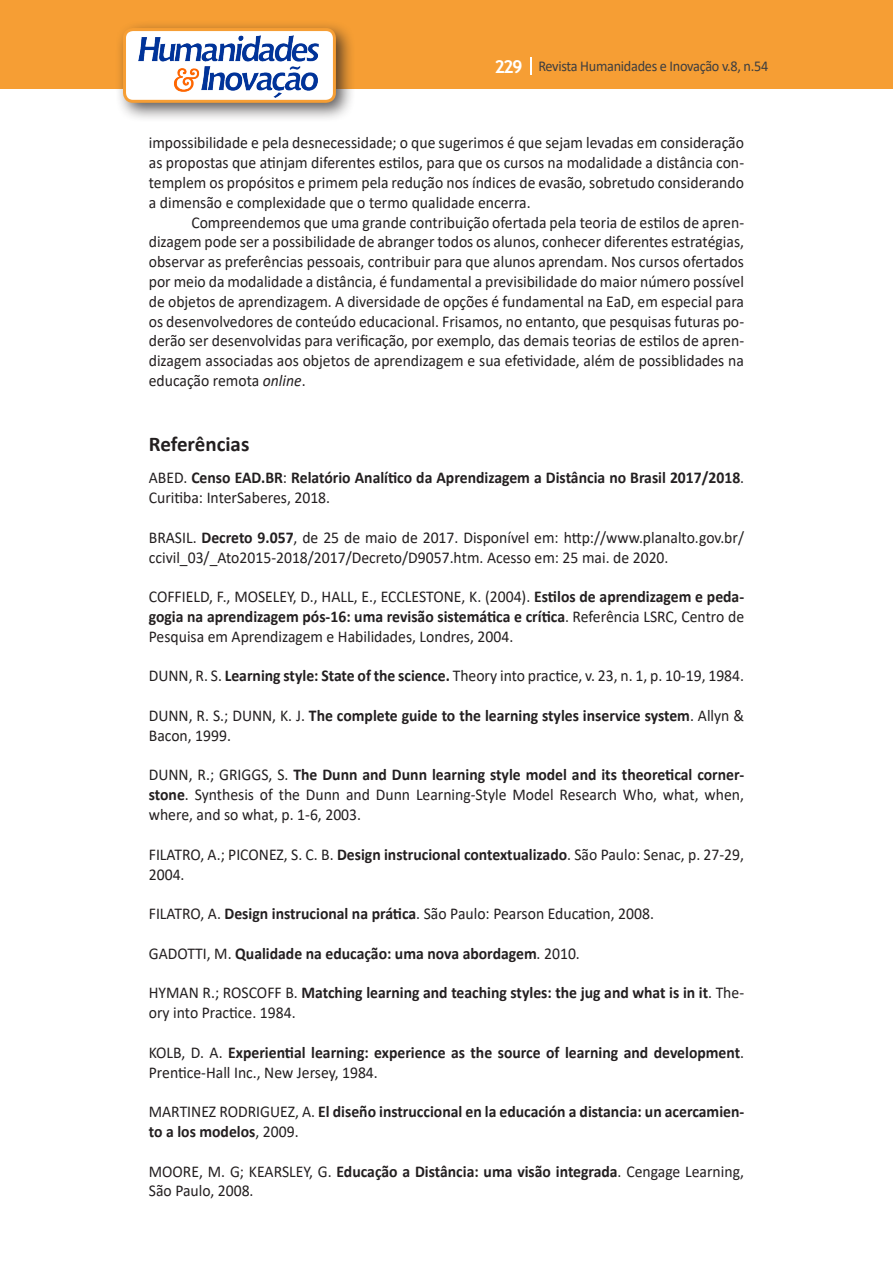
<style>
.page{position:relative;width:893px;height:1263px;background:#fff}
.page>*{position:absolute;margin:0;border:0;box-sizing:border-box;transform-origin:0 0}
.Titulo_2{font:700 21px "Calibri";color:#231f20}
.Texto{font:16.5px/19.8px "Calibri";color:#231f20;text-align:justify;scale:.95 1}
.Texto-2{font:700 16.5px/19.8px "Calibri";color:#231f20;scale:.95 1}
.t1{font:15px "Calibri";letter-spacing:-.02em;color:#3e3e3f;scale:.95 1}
.s1{font-family:"Trebuchet MS";font-weight:700;font-size:18px;color:#fff}
.s2{font-style:italic}
.s3{font-weight:400}
.s4{font-weight:700}
</style>
<div class="page">
<div style="left:0;top:0;width:893px;height:88px;background:#f69e34"></div>
<svg style="left:530px;top:57px;width:2px;height:18px"></svg>
<div style="left:115px;top:20px;width:241px;height:103px;background:#231f20;opacity:.75"></div>
<div style="left:125px;top:30px;width:209px;height:71px;background:#fff;border-radius:9px"></div>
<img style="left:138px;top:35px;width:181px;height:62px">
<div style="left:123px;top:28px;width:213px;height:75px;border:3px solid #f69e34;border-radius:9px"></div>
<p class="t1" style="left:495px;top:56px;width:290px"><span class="s1">229</span> Revista Humanidades e Inovação v.8, n.54</p>
<p class="Texto" style="left:149px;top:133px;width:628px">impossibilidade e pela desnecessidade; o que sugerimos é que sejam levadas em consideração as propostas que atinjam diferentes estilos, para que os cursos na modalidade a distância con&shy;templem os propósitos e primem pela redução nos índices de evasão, sobretudo considerando a dimensão e complexidade que o termo qualidade encerra.</p>
<p class="Texto" style="left:149px;top:212px;width:628px;text-indent:43px">Compreendemos que uma grande contribuição ofertada pela teoria de estilos de apren&shy;dizagem pode ser a possibilidade de abranger todos os alunos, conhecer diferentes estratégias, observar as preferências pessoais, contribuir para que alunos aprendam. Nos cursos ofertados por meio da modalidade a distância, é fundamental a previsibilidade do maior número possível de objetos de aprendizagem. A diversidade de opções é fundamental na EaD, em especial para os desenvolvedores de conteúdo educacional. Frisamos, no entanto, que pesquisas futuras po&shy;derão ser desenvolvidas para verificação, por exemplo, das demais teorias de estilos de apren&shy;dizagem associadas aos objetos de aprendizagem e sua efetividade, além de possiblidades na educação remota <span class="s2">online</span>.</p>
<p class="Titulo_2" style="left:149px;top:429px;width:102px">Referências</p>
<p class="Texto-2" style="left:149px;top:468px;width:628px"><span class="s3">ABED.</span> Censo EAD.BR<span class="s3">:</span> Relatório Analítico da Aprendizagem a Distância no Brasil 2017/2018<span class="s3">.<br>Curitiba: InterSaberes, 2018.</span></p>
<p class="Texto" style="left:149px;top:527px;width:628px">BRASIL. <span class="s4">Decreto 9.057</span>, de 25 de maio de 2017. Disponível em: http://www.planalto.gov.br/ ccivil_03/_Ato2015-2018/2017/Decreto/D9057.htm. Acesso em: 25 mai. de 2020.</p>
<p class="Texto" style="left:149px;top:586px;width:628px">COFFIELD, F., MOSELEY, D., HALL, E., ECCLESTONE, K. (2004). <span class="s4">Estilos de aprendizagem e peda&shy;gogia na aprendizagem pós-16: uma revisão sistemática e crítica</span>. Referência LSRC, Centro de Pesquisa em Aprendizagem e Habilidades, Londres, 2004.</p>
<p class="Texto" style="left:149px;top:666px;width:628px">DUNN, R. S. <span class="s4">Learning style: State of the science.</span> Theory into practice, v. 23, n. 1, p. 10-19, 1984.</p>
<p class="Texto-2" style="left:149px;top:705px;width:628px"><span class="s3">DUNN, R. S.; DUNN, K. J.</span> The complete guide to the learning styles inservice system<span class="s3">. Allyn &amp;<br>Bacon, 1999.</span></p>
<p class="Texto" style="left:149px;top:765px;width:628px">DUNN, R.; GRIGGS, S. <span class="s4">The Dunn and Dunn learning style model and its theoretical corner&shy;stone</span>. Synthesis of the Dunn and Dunn Learning-Style Model Research Who, what, when, where, and so what, p. 1-6, 2003.</p>
<p class="Texto" style="left:149px;top:844px;width:628px">FILATRO, A.; PICONEZ, S. C. B. <span class="s4">Design instrucional contextualizado</span>. São Paulo: Senac, p. 27-29,<br>2004.</p>
<p class="Texto" style="left:149px;top:903px;width:533px">FILATRO, A. <span class="s4">Design instrucional na prática</span>. São Paulo: Pearson Education, 2008.</p>
<p class="Texto-2" style="left:149px;top:943px;width:455px"><span class="s3">GADOTTI, M.</span> Qualidade na educação: uma nova abordagem<span class="s3">. 2010.</span></p>
<p class="Texto-2" style="left:149px;top:983px;width:628px"><span class="s3">HYMAN R.; ROSCOFF B.</span> Matching learning and teaching styles: the jug and what is in it<span class="s3">. The&shy;ory into Practice. 1984.</span></p>
<p class="Texto-2" style="left:149px;top:1042px;width:628px"><span class="s3">KOLB, D. A.</span> Experiential learning: experience as the source of learning and development<span class="s3">.<br>Prentice-Hall Inc., New Jersey, 1984.</span></p>
<p class="Texto-2" style="left:149px;top:1101px;width:628px"><span class="s3">MARTINEZ RODRIGUEZ, A.</span> El diseño instruccional en la educación a distancia: un acercamien&shy;to a los modelos<span class="s3">, 2009.</span></p>
<p class="Texto" style="left:149px;top:1161px;width:628px">MOORE, M. G; KEARSLEY, G. <span class="s4">Educação a Distância: uma visão integrada</span>. Cengage Learning,<br>São Paulo, 2008.</p>
</div>
